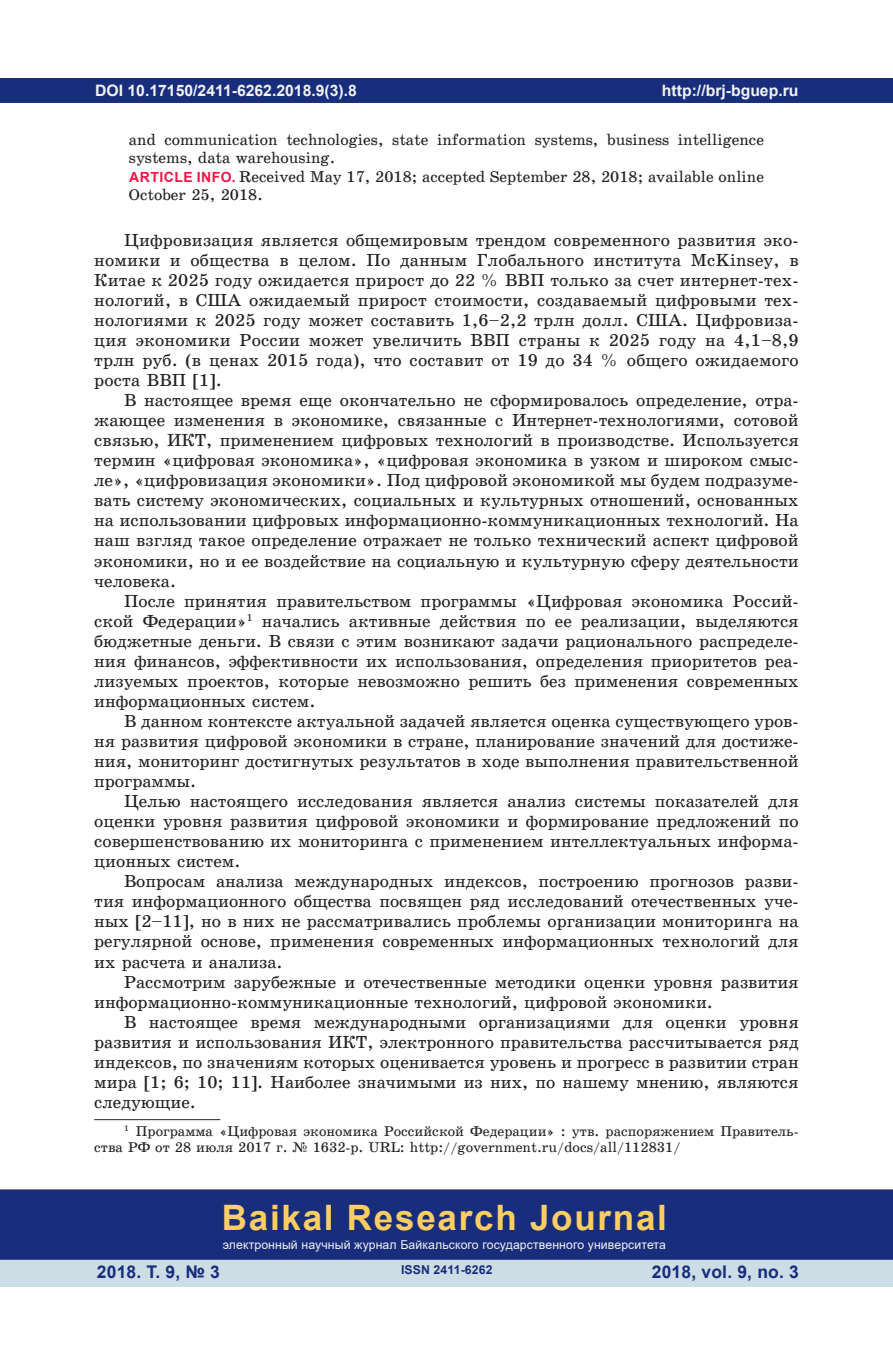
<style>
.page{position:relative;width:893px;height:1360px;background:#fff}
.page>*{position:absolute;margin:0;border:0;box-sizing:border-box;transform-origin:0 0}
.t1{font:700 35px "Arial";letter-spacing:.05em;color:#fecd64}
.t2{font:17.5px/20.1px "School Book C";color:#231f20;text-align:justify}
.t3{font:700 17.5px "Arial";letter-spacing:.01em;color:#182d7c}
.t4{font:15.75px/17.3px "School Book C";color:#231f20}
.t5{font:700 15.75px "Arial";color:#f2f3f4}
.t6{font:14.17px/15.9px "School Book C";color:#231f20}
.t7{font:12.25px "Arial";letter-spacing:.01em;color:#f2f3f4}
.t8{font:700 12.25px "Arial";letter-spacing:.01em;color:#182d7c}
.s1{font-family:"Arial";font-weight:700;font-size:14px;color:#ed1845}
</style>
<div class="page">
<div style="left:0;top:78px;width:893px;height:25px;background:#182d7c"></div>
<div style="left:0;top:1258px;width:893px;height:28px;background:#cddde6"></div>
<div style="left:0;top:1189px;width:893px;height:70px;background:#182d7c;border:2px solid #182d7c"></div>
<hr style="left:94px;top:1119px;width:126px;height:1px;background:#231f20">
<p class="t5" style="left:95px;top:79px;width:263px">DOI 10.17150/2411-6262.2018.9(3).8</p>
<p class="t4" style="left:129px;top:131px;width:636px">and communication technologies, state information systems, business intelligence systems, data warehousing.</p>
<p class="t4" style="left:129px;top:168px;width:636px"><span class="s1">ARTICLE INFO.</span> Received May 17, 2018; accepted September 28, 2018; available online<br>October 25, 2018.</p>
<p class="t2" style="left:94px;top:230px;width:706px;text-indent:30px">Цифровизация является общемировым трендом современного развития эко&shy;номики и общества в целом. По данным Глобального института McKinsey, в Китае к 2025 году ожидается прирост до 22 % ВВП только за счет интернет-тех&shy;нологий, в США ожидаемый прирост стоимости, создаваемый цифровыми тех&shy;нологиями к 2025 году может составить 1,6–2,2 трлн долл. США. Цифровиза&shy;ция экономики России может увеличить ВВП страны к 2025 году на 4,1–8,9 трлн руб. (в ценах 2015 года), что составит от 19 до 34 % общего ожидаемого роста ВВП [1].</p>
<p class="t2" style="left:94px;top:390px;width:706px;text-indent:30px">В настоящее время еще окончательно не сформировалось определение, отра&shy;жающее изменения в экономике, связанные с Интернет-технологиями, сотовой связью, ИКТ, применением цифровых технологий в производстве. Используется термин «цифровая экономика», «цифровая экономика в узком и широком смыс&shy;ле», «цифровизация экономики». Под цифровой экономикой мы будем подразуме&shy;вать систему экономических, социальных и культурных отношений, основанных на использовании цифровых информационно-коммуникационных технологий. На наш взгляд такое определение отражает не только технический аспект цифровой экономики, но и ее воздействие на социальную и культурную сферу деятельности человека.</p>
<p class="t2" style="left:94px;top:591px;width:706px;text-indent:30px">После принятия правительством программы «Цифровая экономика Россий&shy;ской Федерации»<sup>1</sup> начались активные действия по ее реализации, выделяются бюджетные деньги. В связи с этим возникают задачи рационального распределе&shy;ния финансов, эффективности их использования, определения приоритетов реа&shy;лизуемых проектов, которые невозможно решить без применения современных информационных систем.</p>
<p class="t2" style="left:94px;top:711px;width:706px;text-indent:30px">В данном контексте актуальной задачей является оценка существующего уров&shy;ня развития цифровой экономики в стране, планирование значений для достиже&shy;ния, мониторинг достигнутых результатов в ходе выполнения правительственной программы.</p>
<p class="t2" style="left:94px;top:791px;width:706px;text-indent:30px">Целью настоящего исследования является анализ системы показателей для оценки уровня развития цифровой экономики и формирование предложений по совершенствованию их мониторинга с применением интеллектуальных информа&shy;ционных систем.</p>
<p class="t2" style="left:94px;top:871px;width:706px;text-indent:30px">Вопросам анализа международных индексов, построению прогнозов разви&shy;тия информационного общества посвящен ряд исследований отечественных уче&shy;ных [2–11], но в них не рассматривались проблемы организации мониторинга на регулярной основе, применения современных информационных технологий для их расчета и анализа.</p>
<p class="t2" style="left:94px;top:971px;width:706px;text-indent:30px">Рассмотрим зарубежные и отечественные методики оценки уровня развития информационно-коммуникационные технологий, цифровой экономики.</p>
<p class="t2" style="left:94px;top:1011px;width:706px;text-indent:30px">В настоящее время международными организациями для оценки уровня развития и использования ИКТ, электронного правительства рассчитывается ряд индексов, по значениям которых оценивается уровень и прогресс в развитии стран мира [1; 6; 10; 11]. Наиболее значимыми из них, по нашему мнению, являются следующие.</p>
<p class="t6" style="left:94px;top:1122px;width:706px;text-indent:30px"><sup>1</sup> Программа «Цифровая экономика Российской Федерации» : утв. распоряжением Правитель&shy;ства РФ от 28 июля 2017 г. ¹ 1632-р. URL: http://government.ru/docs/all/112831/</p>
<p class="t5" style="left:662px;top:79px;width:138px">http://brj-bguep.ru</p>
<p class="t5" style="left:348px;top:79px;width:10px">7</p>
<h1 class="t1" style="left:222px;top:1192px;width:447px">Baikal Research Journal</h1>
<p class="t7" style="left:223px;top:1236px;width:445px">электронный научный журнал Байкальского государственного университета</p>
<p class="t3" style="left:97px;top:1259px;width:125px">2018. Т. 9, № 3</p>
<p class="t8" style="left:401px;top:1261px;width:93px">ISSN 2411-6262</p>
<p class="t3" style="left:652px;top:1259px;width:149px">2018, vol. 9, no. 3</p>
</div>
